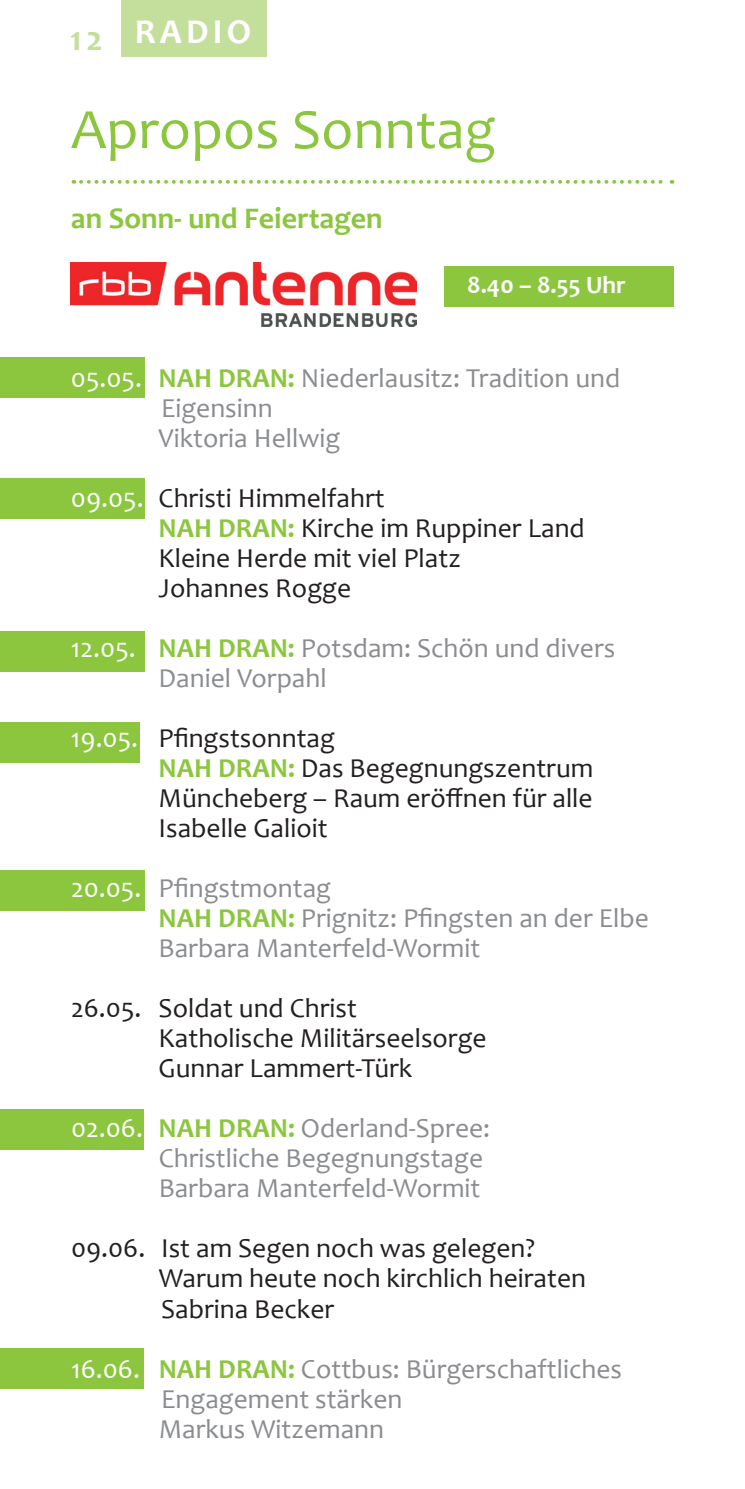
<style>
.page{position:relative;width:745px;height:1489px;background:#fff}
.page>*{position:absolute;margin:0;border:0;box-sizing:border-box;transform-origin:0 0}
.t1{font:57.5px "Candara";color:#8bc63e}
.t2{font:700 35px "Candara";letter-spacing:.12em;color:#fff}
.t3{font:700 35px "Candara";color:#c4df9b}
.t4{font:700 30px "Candara";color:#8bc63e}
.t5{font:27.5px/30px "Candara";color:#8a8c8f}
.t6{font:27.5px/30px "Candara";color:#231f20}
.t7{font:700 25px "Candara";color:#fff}
.s1{color:#fff}
.s2{font-weight:700;color:#8bc63e}
</style>
<div class="page">
<div style="left:0;top:1347px;width:143px;height:40px;background:#8bc63e"></div>
<div style="left:0;top:478px;width:144px;height:40px;background:#8bc63e"></div>
<div style="left:0;top:870px;width:144px;height:40px;background:#8bc63e"></div>
<div style="left:0;top:721px;width:139px;height:41px;background:#8bc63e"></div>
<div style="left:0;top:357px;width:144px;height:40px;background:#8bc63e"></div>
<div style="left:0;top:1108px;width:143px;height:41px;background:#8bc63e"></div>
<div style="left:0;top:631px;width:144px;height:40px;background:#8bc63e"></div>
<div style="left:444px;top:267px;width:229px;height:40px;background:#8bc63e"></div>
<div style="left:120px;top:0;width:146px;height:57px;background:#c4df9b"></div>
<svg style="left:81px;top:180px;width:591px;height:4px"></svg>
<img style="left:70px;top:262px;width:346px;height:64px">
<p class="t3" style="left:70px;top:18px;width:34px">12</p>
<p class="t2" style="left:135px;top:11px;width:118px">RADIO</p>
<h1 class="t1" style="left:71px;top:95px;width:426px">Apropos Sonntag</h1>
<p class="t4" style="left:71px;top:200px;width:313px">an Sonn- und Feiertagen</p>
<p class="t7" style="left:467px;top:270px;width:160px">8.40 – 8.55 Uhr</p>
<p class="t5" style="left:158px;top:363px;width:463px;text-indent:-87px"><span class="s1">05.05.</span> <span class="s2">NAH DRAN:</span> Niederlausitz: Tradition und<br>Eigensinn<br>Viktoria Hellwig</p>
<p class="t6" style="left:158px;top:483px;width:427px;text-indent:-87px"><span class="s1">09.05.</span> Christi Himmelfahrt<br><span class="s2">NAH DRAN:</span> Kirche im Ruppiner Land<br>Kleine Herde mit viel Platz<br>Johannes Rogge</p>
<p class="t5" style="left:158px;top:633px;width:458px;text-indent:-88px"><span class="s1">12.05.</span> <span class="s2">NAH DRAN:</span> Potsdam: Schön und divers<br>Daniel Vorpahl</p>
<p class="t6" style="left:158px;top:723px;width:436px;text-indent:-88px"><span class="s1">19.05.</span> Pfingstsonntag<br><span class="s2">NAH DRAN:</span> Das Begegnungszentrum<br>Müncheberg – Raum eröffnen für alle<br>Isabelle Galioit</p>
<p class="t5" style="left:158px;top:873px;width:491px;text-indent:-88px"><span class="s1">20.05.</span> Pfingstmontag<br><span class="s2">NAH DRAN:</span> Prignitz: Pfingsten an der Elbe<br>Barbara Manterfeld-Wormit</p>
<p class="t6" style="left:158px;top:993px;width:329px;text-indent:-87px">26.05. Soldat und Christ<br>Katholische Militärseelsorge<br>Gunnar Lammert-Türk</p>
<p class="t5" style="left:158px;top:1113px;width:333px;text-indent:-88px"><span class="s1">02.06.</span> <span class="s2">NAH DRAN:</span> Oderland-Spree:<br>Christliche Begegnungstage<br>Barbara Manterfeld-Wormit</p>
<p class="t6" style="left:158px;top:1233px;width:428px;text-indent:-87px">09.06. Ist am Segen noch was gelegen?<br>Warum heute noch kirchlich heiraten<br>Sabrina Becker</p>
<p class="t5" style="left:159px;top:1353px;width:464px;text-indent:-88px"><span class="s1">16.06.</span> <span class="s2">NAH DRAN:</span> Cottbus: Bürgerschaftliches<br>Engagement stärken<br>Markus Witzemann</p>
</div>
